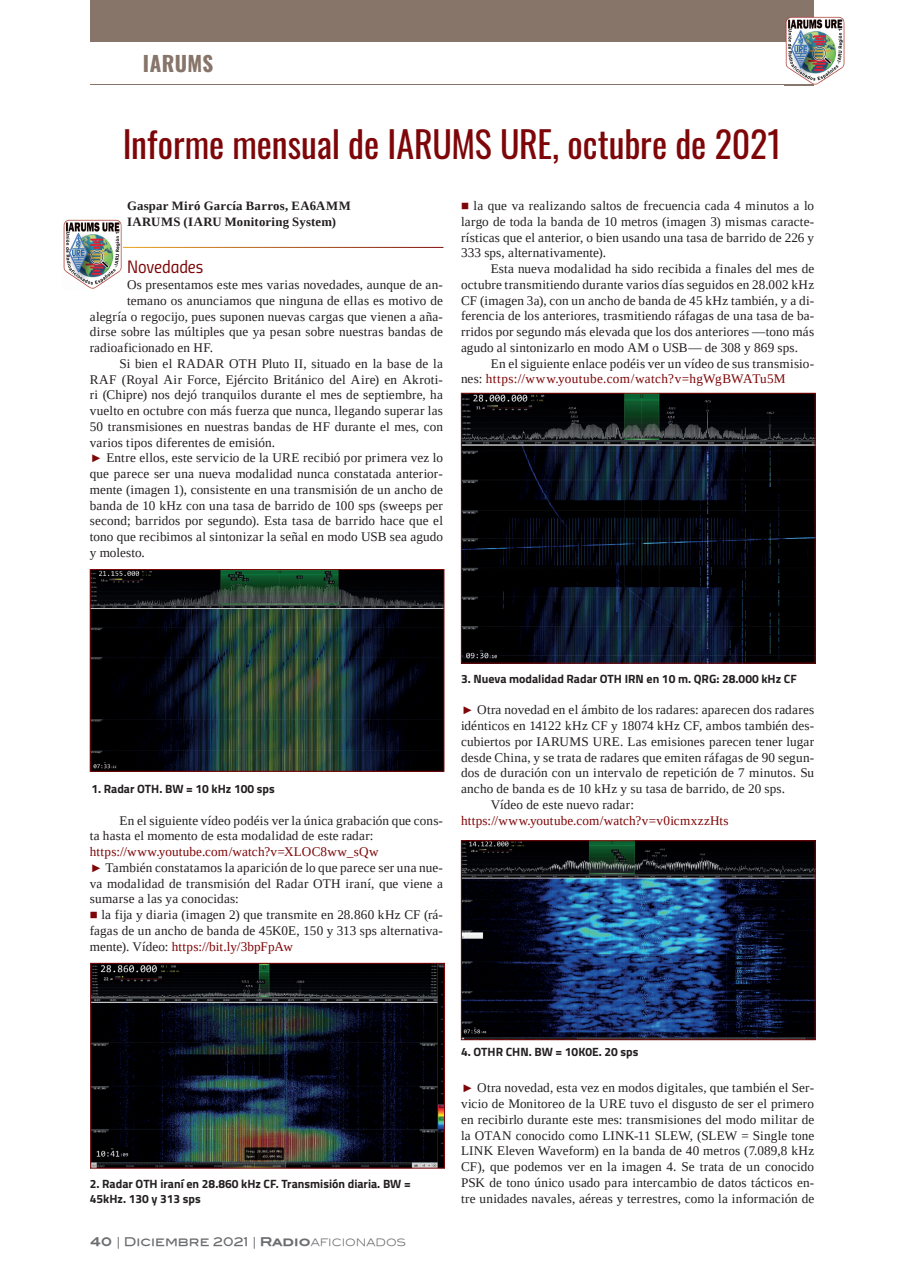
<style>
.page{position:relative;width:904px;height:1274px;background:#fff}
.page>*{position:absolute;margin:0;border:0;box-sizing:border-box;transform-origin:0 0}
.t1{font:36px "Oswald";letter-spacing:-.005em;color:#7e0608}
.t2{font:700 21px "Oswald";letter-spacing:.02em;color:#87756a}
.t3{font:18px "Titillium Regular Upright";letter-spacing:-.005em;color:#7e0608}
.t4{font:13.2px/15.8px "Tinos";letter-spacing:.01em;color:#231f20;text-align:justify}
.t5{font:13.2px "Tinos";letter-spacing:.015em;color:#7e0608}
.t6{font:700 12.75px/15.8px "Tinos";letter-spacing:.02em;color:#231f20}
.t7{font:700 12px/14.4px "Titillium";color:#231f20}
.t8{font:12px "Blair Md ITCTT Medium";color:#6c6d70}
.s1{color:#7e0608}
.s2{font-family:"Blair ITCTT Bold"}
.s3{font-family:"Bitter"}
.s4{font-family:"Blair ITCTT Light"}
</style>
<div class="page">
<div style="left:90px;top:0;width:724px;height:41px;background:#87756a"></div>
<hr style="left:90px;top:84px;width:724px;height:1px;background:#87756a">
<img style="left:785px;top:16px;width:60px;height:70px">
<img style="left:785px;top:16px;width:29px;height:25px">
<svg style="left:785px;top:84px;width:29px;height:1px"></svg>
<img style="left:92px;top:571px;width:350px;height:199px">
<div style="left:90px;top:569px;width:354px;height:203px;border:1px solid #7e0608"></div>
<img style="left:92px;top:965px;width:351px;height:201px">
<div style="left:90px;top:963px;width:355px;height:205px;border:1px solid #7e0608"></div>
<img style="left:63px;top:219px;width:59px;height:70px">
<img style="left:463px;top:395px;width:350px;height:266px">
<div style="left:461px;top:393px;width:354px;height:270px;border:1px solid #7e0608"></div>
<img style="left:463px;top:842px;width:350px;height:196px">
<div style="left:461px;top:840px;width:354px;height:200px;border:1px solid #7e0608"></div>
<h2 class="t2" style="left:143px;top:44px;width:72px">IARUMS</h2>
<h1 class="t1" style="left:123px;top:112px;width:660px">Informe mensual de IARUMS URE, octubre de 2021</h1>
<p class="t6" style="left:127px;top:198px;width:225px">Gaspar Miró García Barros, EA6AMM<br>IARUMS (IARU Monitoring System)</p>
<h3 class="t3" style="left:127px;top:254px;width:78px">Novedades</h3>
<p class="t4" style="left:127px;top:277px;width:317px">Os presentamos este mes varias novedades, aunque de an-</p>
<p class="t4" style="left:127px;top:292px;width:317px">temano os anunciamos que ninguna de ellas es motivo de</p>
<p class="t4" style="left:90px;top:308px;width:355px">alegría o regocijo, pues suponen nuevas cargas que vienen a aña-</p>
<p class="t4" style="left:90px;top:324px;width:355px">dirse sobre las múltiples que ya pesan sobre nuestras bandas de</p>
<p class="t4" style="left:90px;top:340px;width:125px">radioaficionado en HF.</p>
<p class="t4" style="left:120px;top:355px;width:325px">Si bien el RADAR OTH Pluto II, situado en la base de la</p>
<p class="t4" style="left:90px;top:371px;width:355px">RAF (Royal Air Force, Ejército Británico del Aire) en Akroti-</p>
<p class="t4" style="left:90px;top:387px;width:355px">ri (Chipre) nos dejó tranquilos durante el mes de septiembre, ha</p>
<p class="t4" style="left:90px;top:403px;width:355px">vuelto en octubre con más fuerza que nunca, llegando superar las</p>
<p class="t4" style="left:90px;top:418px;width:355px">50 transmisiones en nuestras bandas de HF durante el mes, con</p>
<p class="t4" style="left:90px;top:434px;width:187px">varios tipos diferentes de emisión.</p>
<p class="t4" style="left:90px;top:450px;width:355px"><span class="s1">►</span> Entre ellos, este servicio de la URE recibió por primera vez lo</p>
<p class="t4" style="left:90px;top:466px;width:355px">que parece ser una nueva modalidad nunca constatada anterior-</p>
<p class="t4" style="left:90px;top:481px;width:355px">mente (imagen 1), consistente en una transmisión de un ancho de</p>
<p class="t4" style="left:90px;top:497px;width:355px">banda de 10 kHz con una tasa de barrido de 100 sps (sweeps per</p>
<p class="t4" style="left:90px;top:513px;width:355px">second; barridos por segundo). Esta tasa de barrido hace que el</p>
<p class="t4" style="left:90px;top:529px;width:355px">tono que recibimos al sintonizar la señal en modo USB sea agudo</p>
<p class="t4" style="left:90px;top:544px;width:57px">y molesto.</p>
<p class="t4" style="left:461px;top:198px;width:355px"><span class="s1">■</span> la que va realizando saltos de frecuencia cada 4 minutos a lo largo de toda la banda de 10 metros (imagen 3) mismas caracte&shy;rísticas que el anterior, o bien usando una tasa de barrido de 226 y 333 sps, alternativamente).</p>
<p class="t4" style="left:461px;top:261px;width:355px;text-indent:30px">Esta nueva modalidad ha sido recibida a finales del mes de octubre transmitiendo durante varios días seguidos en 28.002 kHz CF (imagen 3a), con un ancho de banda de 45 kHz también, y a di&shy;ferencia de los anteriores, trasmitiendo ráfagas de una tasa de ba&shy;rridos por segundo más elevada que los dos anteriores —tono más agudo al sintonizarlo en modo AM o USB— de 308 y 869 sps.</p>
<p class="t4" style="left:461px;top:355px;width:355px;text-indent:30px">En el siguiente enlace podéis ver un vídeo de sus transmisio&shy;nes: <span class="s1">https://www.youtube.com/watch?v=hgWgBWATu5M</span></p>
<p class="t7" style="left:91px;top:781px;width:185px">1. Radar OTH. BW = 10 kHz 100 sps</p>
<p class="t4" style="left:90px;top:812px;width:355px;text-indent:30px">En el siguiente vídeo podéis ver la única grabación que cons&shy;ta hasta el momento de esta modalidad de este radar:</p>
<p class="t4" style="left:90px;top:844px;width:355px;text-align:left"><span class="s1">https://www.youtube.com/watch?v=XLOC8ww_sQw<br>►</span> También constatamos la aparición de lo que parece ser una nue&shy;va modalidad de transmisión del Radar OTH iraní, que viene a sumarse a las ya conocidas:</p>
<p class="t4" style="left:90px;top:907px;width:355px"><span class="s1">■</span> la fija y diaria (imagen 2) que transmite en 28.860 kHz CF (rá&shy;fagas de un ancho de banda de 45K0E, 150 y 313 sps alternativa&shy;mente). Vídeo: <span class="s1">https://bit.ly/3bpFpAw</span></p>
<p class="t7" style="left:461px;top:671px;width:337px">3. Nueva modalidad Radar OTH IRN en 10 m. QRG: 28.000 kHz CF</p>
<p class="t4" style="left:461px;top:702px;width:355px"><span class="s1">►</span> Otra novedad en el ámbito de los radares: aparecen dos radares</p>
<p class="t4" style="left:461px;top:718px;width:355px">idénticos en 14122 kHz CF y 18074 kHz CF, ambos también des-</p>
<p class="t4" style="left:461px;top:733px;width:355px">cubiertos por IARUMS URE. Las emisiones parecen tener lugar</p>
<p class="t4" style="left:461px;top:749px;width:355px">desde China, y se trata de radares que emiten ráfagas de 90 segun-</p>
<p class="t4" style="left:461px;top:765px;width:355px">dos de duración con un intervalo de repetición de 7 minutos. Su</p>
<p class="t4" style="left:461px;top:781px;width:325px">ancho de banda es de 10 kHz y su tasa de barrido, de 20 sps.</p>
<p class="t4" style="left:491px;top:796px;width:145px">Vídeo de este nuevo radar:</p>
<p class="t5" style="left:461px;top:811px;width:269px">https://www.youtube.com/watch?v=v0icmxzzHts</p>
<p class="t7" style="left:90px;top:1176px;width:322px">2. Radar OTH iraní en 28.860 kHz CF. Transmisión diaria. BW =<br>45kHz. 130 y 313 sps</p>
<p class="t8" style="left:91px;top:1234px;width:317px"><span class="s2">40</span> <span class="s3">|</span> Diciembre 2021 <span class="s3">|</span> <span class="s2">Radio</span><span class="s4">AFICIONADOS</span></p>
<p class="t7" style="left:461px;top:1044px;width:179px">4. OTHR CHN. BW = 10K0E. 20 sps</p>
<p class="t4" style="left:461px;top:1080px;width:355px"><span class="s1">►</span> Otra novedad, esta vez en modos digitales, que también el Ser&shy;vicio de Monitoreo de la URE tuvo el disgusto de ser el primero en recibirlo durante este mes: transmisiones del modo militar de la OTAN conocido como LINK-11 SLEW, (SLEW = Single tone LINK Eleven Waveform) en la banda de 40 metros (7.089,8 kHz CF), que podemos ver en la imagen 4. Se trata de un conocido PSK de tono único usado para intercambio de datos tácticos en&shy;tre unidades navales, aéreas y terrestres, como la información de</p>
</div>
